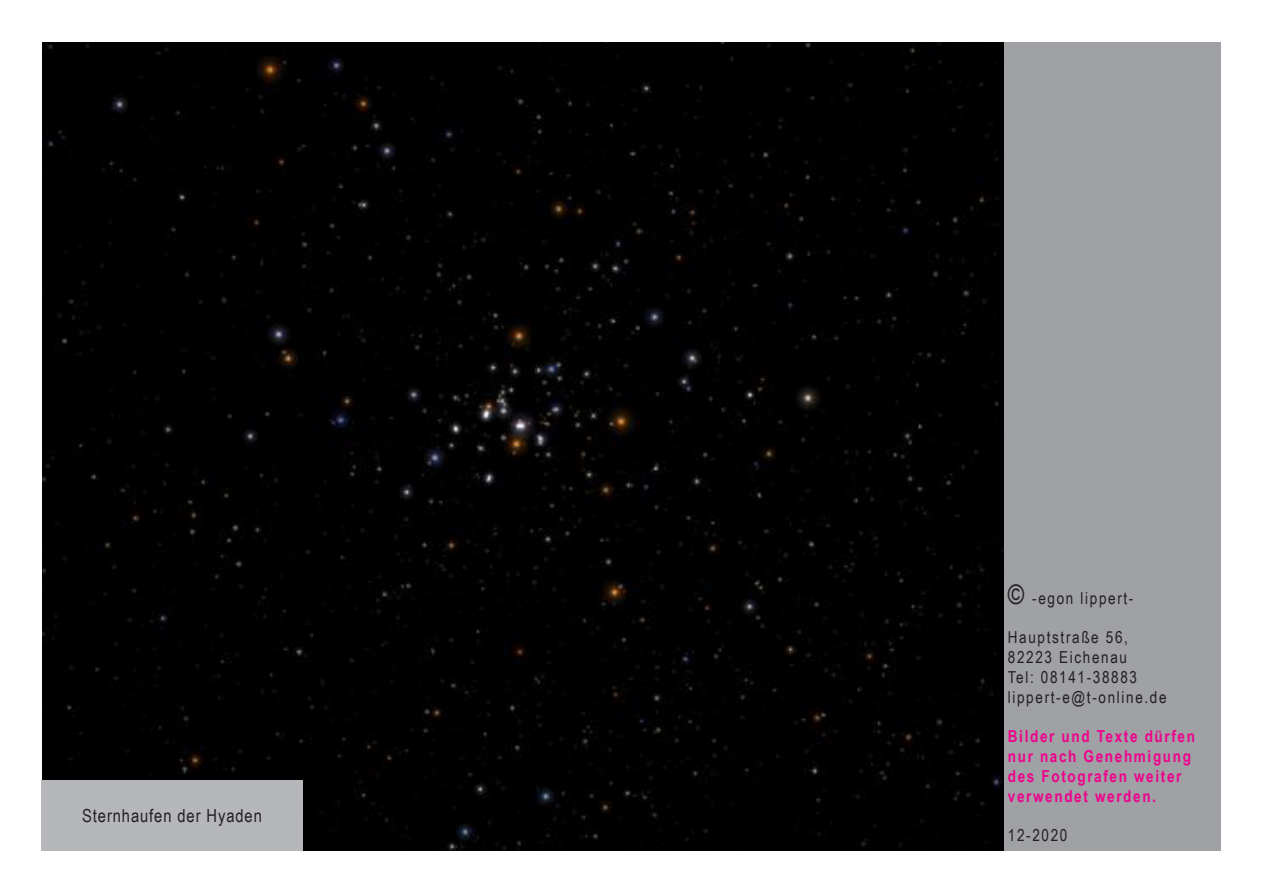
<style>
.page{position:relative;width:1263px;height:893px;background:#fff}
.page>*{position:absolute;margin:0;border:0;box-sizing:border-box;transform-origin:0 0}
.t1{font:18px "Arial Narrow";letter-spacing:.05em;color:#231f20}
.t2{font:16.5px "Arial Narrow";letter-spacing:.1em;color:#231f20}
.t3{font:700 16.5px "Arial Narrow";letter-spacing:.1em;color:#ed028c}
.s1{font-size:27px}
</style>
<div class="page">
<div style="left:43px;top:43px;width:960px;height:807px;background:#000"></div>
<div style="left:41px;top:780px;width:262px;height:70px;background:#b6b7bb"></div>
<div style="left:1003px;top:561px;width:217px;height:289px;background:#a0a1a5"></div>
<div style="left:1003px;top:42px;width:217px;height:526px;background:#a0a1a5"></div>
<p class="t1" style="left:82px;top:802px;width:181px">Sternhaufen der Hyaden</p>
<p class="t2" style="left:1008px;top:586px;width:127px"><span class="s1">©</span> -egon lippert-</p>
<p class="t2" style="left:1008px;top:625px;width:122px">Hauptstraße 56,</p>
<p class="t2" style="left:1008px;top:645px;width:121px">82223 Eichenau</p>
<p class="t2" style="left:1008px;top:665px;width:131px">Tel: 08141-38883</p>
<p class="t2" style="left:1008px;top:685px;width:160px">lippert-e@t-online.de</p>
<p class="t3" style="left:1008px;top:724px;width:189px">Bilder und Texte dürfen</p>
<p class="t3" style="left:1008px;top:744px;width:185px">nur nach Genehmigung</p>
<p class="t3" style="left:1008px;top:763px;width:175px">des Fotografen weiter</p>
<p class="t3" style="left:1008px;top:783px;width:150px">verwendet werden.</p>
<p class="t2" style="left:1008px;top:823px;width:61px">12-2020</p>
</div>
